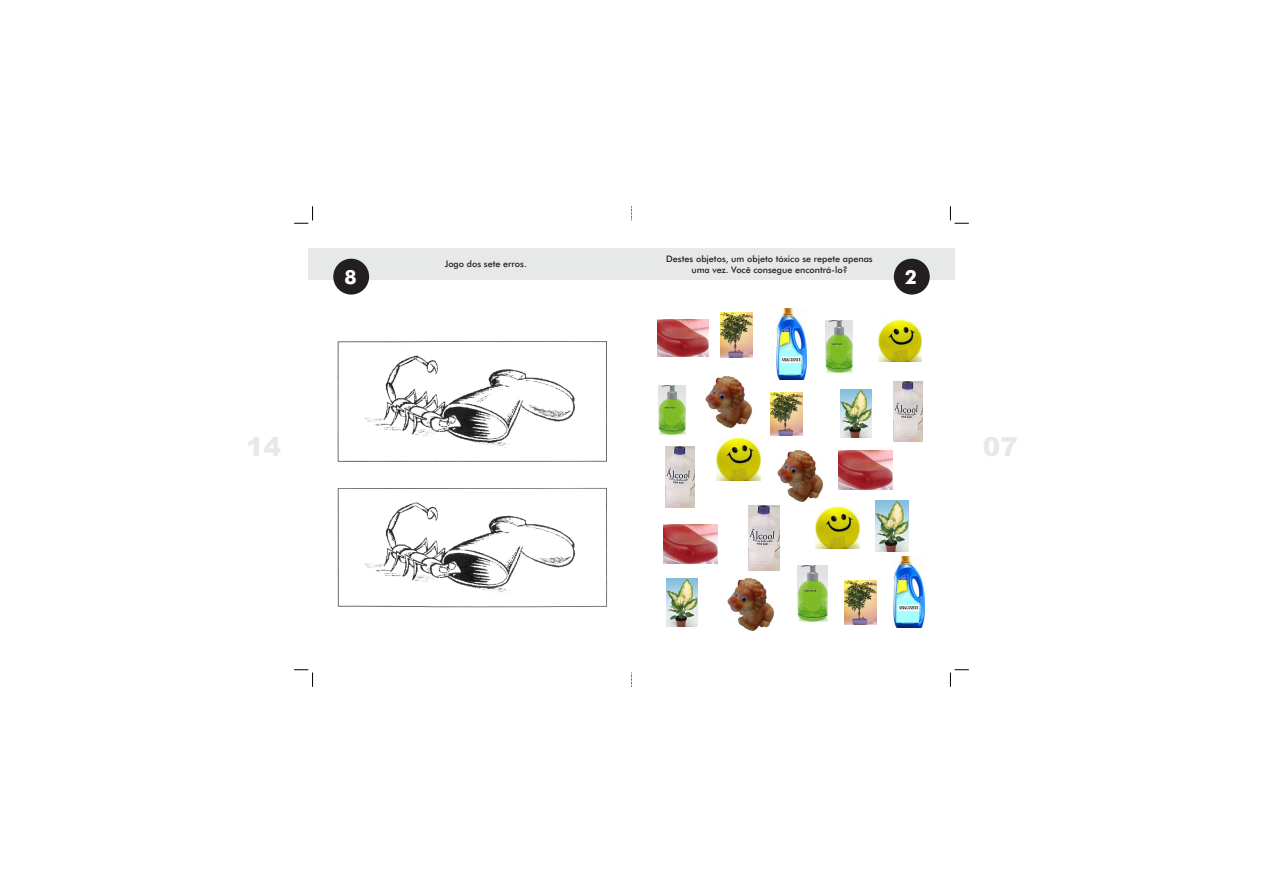
<style>
.page{position:relative;width:1263px;height:893px;background:#fff}
.page>*{position:absolute;margin:0;border:0;box-sizing:border-box;transform-origin:0 0}
.t1{font:900 26.25px "Arial";color:#e7e8e8}
.t2{font:700 19.5px "Futura BT";color:#fff}
.t3{font:500 9px/10.8px "Futura BT";color:#231f20;text-align:center}
</style>
<div class="page">
<img style="left:337px;top:487px;width:271px;height:121px">
<img style="left:337px;top:341px;width:270px;height:121px">
<div style="left:307px;top:249px;width:324px;height:31px;background:#e7e8e8"></div>
<div style="left:333px;top:259px;width:36px;height:36px;background:#231f20;border-radius:50%"></div>
<div style="left:631px;top:249px;width:324px;height:31px;background:#e7e8e8"></div>
<div style="left:894px;top:259px;width:36px;height:36px;background:#231f20;border-radius:50%"></div>
<svg style="left:950px;top:206px;width:19px;height:18px"></svg>
<svg style="left:950px;top:670px;width:19px;height:17px"></svg>
<svg style="left:294px;top:206px;width:19px;height:18px"></svg>
<svg style="left:294px;top:670px;width:19px;height:17px"></svg>
<svg style="left:631px;top:206px;width:1px;height:14px"></svg>
<svg style="left:631px;top:672px;width:1px;height:15px"></svg>
<img style="left:659px;top:386px;width:27px;height:49px">
<img style="left:657px;top:319px;width:51px;height:37px">
<img style="left:663px;top:525px;width:54px;height:38px">
<img style="left:838px;top:451px;width:54px;height:38px">
<img style="left:845px;top:580px;width:32px;height:44px">
<img style="left:720px;top:312px;width:33px;height:45px">
<img style="left:771px;top:392px;width:31px;height:43px">
<img style="left:666px;top:578px;width:31px;height:48px">
<img style="left:841px;top:390px;width:31px;height:48px">
<img style="left:876px;top:501px;width:33px;height:51px">
<img style="left:894px;top:382px;width:28px;height:60px">
<img style="left:748px;top:505px;width:32px;height:65px">
<img style="left:665px;top:447px;width:30px;height:61px">
<img style="left:776px;top:309px;width:30px;height:71px">
<img style="left:893px;top:556px;width:31px;height:71px">
<img style="left:826px;top:321px;width:26px;height:52px">
<img style="left:797px;top:566px;width:31px;height:55px">
<img style="left:816px;top:506px;width:43px;height:43px">
<img style="left:716px;top:437px;width:44px;height:44px">
<img style="left:878px;top:319px;width:44px;height:43px">
<img style="left:705px;top:376px;width:48px;height:52px">
<img style="left:777px;top:450px;width:47px;height:52px">
<img style="left:727px;top:579px;width:48px;height:51px">
<h2 class="t2" style="left:344px;top:269px;width:14px">8</h2>
<p class="t3" style="left:445px;top:259px;width:83px">Jogo dos sete erros.</p>
<p class="t3" style="left:666px;top:254px;width:208px">Destes objetos, um objeto tóxico se repete apenas uma vez. Você consegue encontrá-lo?</p>
<h2 class="t2" style="left:905px;top:269px;width:14px">2</h2>
<h1 class="t1" style="left:246px;top:437px;width:37px">14</h1>
<h1 class="t1" style="left:983px;top:437px;width:37px">07</h1>
</div>
